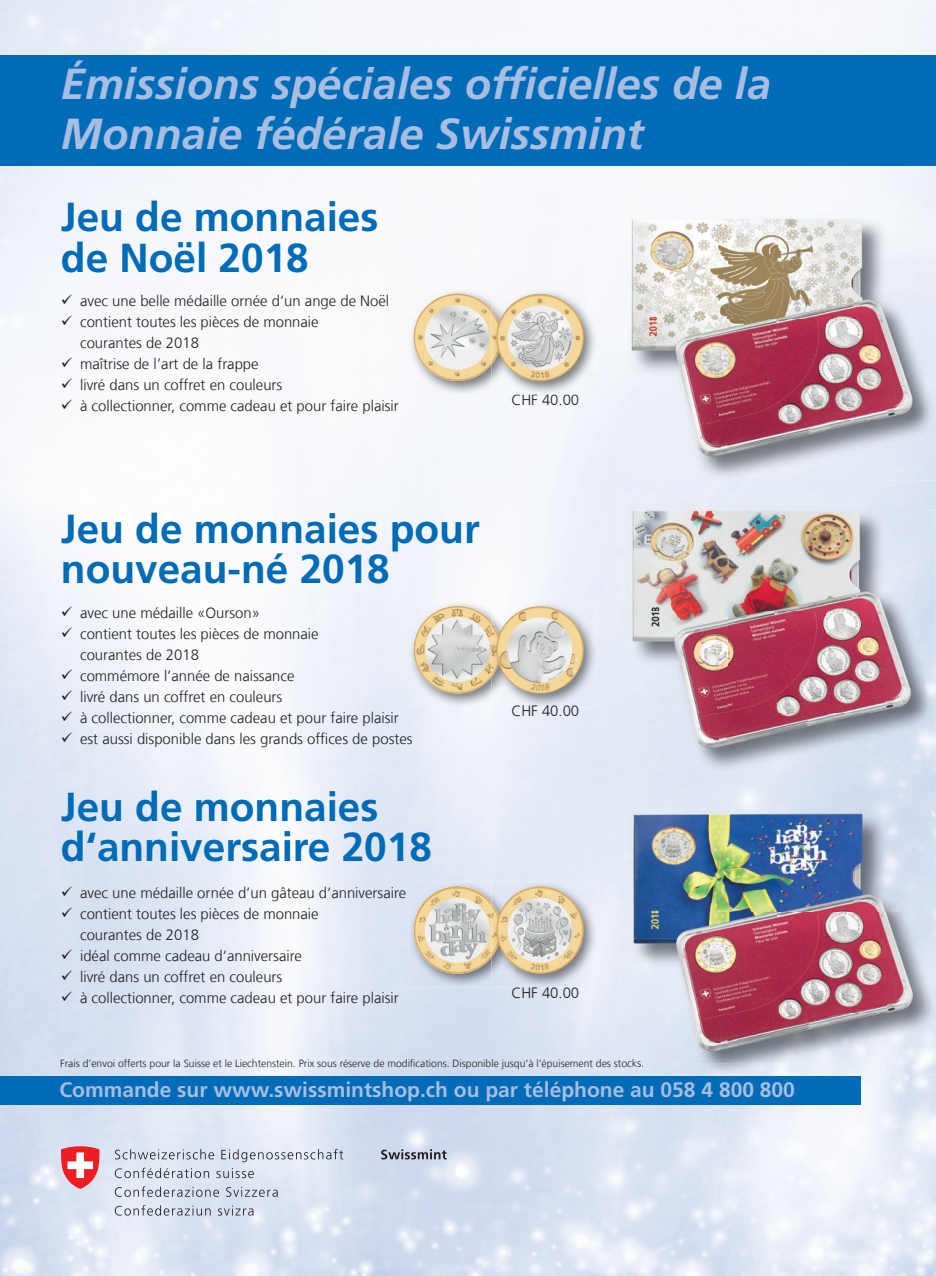
<style>
.page{position:relative;width:936px;height:1276px;background:#fff}
.page>*{position:absolute;margin:0;border:0;box-sizing:border-box;transform-origin:0 0}
.t1{font:italic 700 43.5px/49.5px "Frutiger LT Com";color:#a7bde1}
.t2{font:700 40.5px/40.5px "Frutiger LT Com";color:#006bb6}
.t3{font:700 21px "Frutiger LT Com";color:#a7bde1}
.t4{font:300 15px/21px "Frutiger LT Com";color:#231f20}
.t5{font:300 10.5px "Frutiger LT Com";color:#231f20}
</style>
<div class="page">
<img style="left:576px;top:323px;width:53px;height:953px">
<img style="left:0;top:978px;width:576px;height:298px">
<img style="left:629px;top:1069px;width:271px;height:207px">
<img style="left:61px;top:1058px;width:564px;height:11px">
<img style="left:512px;top:395px;width:66px;height:10px">
<div style="left:0;top:1076px;width:860px;height:28px;background:#006bb6"></div>
<div style="left:0;top:55px;width:935px;height:111px;background:#006bb6"></div>
<img style="left:409px;top:881px;width:82px;height:106px">
<img style="left:413px;top:886px;width:78px;height:87px">
<img style="left:515px;top:881px;width:82px;height:106px">
<img style="left:491px;top:881px;width:24px;height:106px">
<img style="left:491px;top:902px;width:10px;height:55px">
<img style="left:496px;top:886px;width:88px;height:88px;border-radius:44px">
<img style="left:886px;top:812px;width:49px;height:262px">
<img style="left:633px;top:1064px;width:253px;height:10px">
<img style="left:625px;top:811px;width:203px;height:49px">
<div style="left:625px;top:860px;width:8px;height:198px;background:#e5ebf5"></div>
<img style="left:633px;top:812px;width:297px;height:252px">
<svg style="left:625px;top:1058px;width:19px;height:11px"></svg>
<img style="left:409px;top:601px;width:188px;height:106px">
<img style="left:413px;top:606px;width:43px;height:46px">
<img style="left:491px;top:601px;width:24px;height:106px">
<img style="left:491px;top:622px;width:5px;height:55px">
<img style="left:496px;top:606px;width:43px;height:87px">
<img style="left:884px;top:509px;width:50px;height:263px">
<div style="left:616px;top:495px;width:205px;height:54px;background:#e7ecf6"></div>
<div style="left:616px;top:549px;width:15px;height:215px;background:#e6ebf6"></div>
<img style="left:631px;top:509px;width:293px;height:255px">
<svg style="left:381px;top:1149px;width:65px;height:10px"></svg>
<svg style="left:115px;top:1149px;width:99px;height:10px"></svg>
<svg style="left:221px;top:1149px;width:122px;height:13px;background:#c4c9d3"></svg>
<svg style="left:115px;top:1167px;width:94px;height:11px"></svg>
<svg style="left:216px;top:1168px;width:38px;height:10px"></svg>
<svg style="left:115px;top:1186px;width:104px;height:11px"></svg>
<svg style="left:226px;top:1186px;width:52px;height:11px"></svg>
<svg style="left:115px;top:1205px;width:96px;height:10px"></svg>
<svg style="left:218px;top:1205px;width:35px;height:10px"></svg>
<svg style="left:60px;top:1146px;width:40px;height:43px"></svg>
<img style="left:409px;top:289px;width:188px;height:106px">
<img style="left:413px;top:293px;width:44px;height:43px">
<img style="left:491px;top:289px;width:24px;height:106px">
<img style="left:491px;top:310px;width:10px;height:55px">
<img style="left:496px;top:294px;width:88px;height:87px;border-radius:44px">
<img style="left:885px;top:218px;width:50px;height:262px">
<div style="left:630px;top:471px;width:255px;height:9px;background:#e6ebf6"></div>
<div style="left:821px;top:202px;width:102px;height:16px;background:#f5f7fb"></div>
<div style="left:615px;top:272px;width:15px;height:199px;background:#f0f4f9"></div>
<img style="left:630px;top:218px;width:293px;height:253px">
<h1 class="t1" style="left:61px;top:60px;width:711px">Émissions spéciales officielles de la<br>Monnaie fédérale Swissmint</h1>
<h2 class="t2" style="left:61px;top:197px;width:319px">Jeu de monnaies de Noël 2018</h2>
<p class="t4" style="left:61px;top:290px;width:329px">✓ avec une belle médaille ornée d‘un ange de Noël</p>
<p class="t4" style="left:80px;top:311px;width:240px;text-indent:-19px">✓ contient toutes les pièces de monnaie courantes de 2018</p>
<p class="t4" style="left:61px;top:353px;width:199px">✓ maîtrise de l’art de la frappe</p>
<p class="t4" style="left:61px;top:374px;width:223px">✓ livré dans un coffret en couleurs</p>
<p class="t4" style="left:61px;top:395px;width:339px">✓ à collectionner, comme cadeau et pour faire plaisir</p>
<p class="t4" style="left:511px;top:389px;width:69px">CHF 40.00</p>
<h2 class="t2" style="left:61px;top:509px;width:420px">Jeu de monnaies pour nouveau-né 2018</h2>
<p class="t4" style="left:61px;top:602px;width:200px">✓ avec une médaille «Ourson»</p>
<p class="t4" style="left:80px;top:623px;width:240px;text-indent:-19px">✓ contient toutes les pièces de monnaie courantes de 2018</p>
<p class="t4" style="left:61px;top:665px;width:235px">✓ commémore l‘année de naissance</p>
<p class="t4" style="left:61px;top:686px;width:223px">✓ livré dans un coffret en couleurs</p>
<p class="t4" style="left:61px;top:707px;width:339px">✓ à collectionner, comme cadeau et pour faire plaisir</p>
<p class="t4" style="left:61px;top:728px;width:353px">✓ est aussi disponible dans les grands offices de postes</p>
<p class="t4" style="left:511px;top:700px;width:69px">CHF 40.00</p>
<h2 class="t2" style="left:61px;top:787px;width:372px">Jeu de monnaies d‘anniversaire 2018</h2>
<p class="t4" style="left:61px;top:882px;width:347px">✓ avec une médaille ornée d‘un gâteau d‘anniversaire</p>
<p class="t4" style="left:80px;top:903px;width:240px;text-indent:-19px">✓ contient toutes les pièces de monnaie courantes de 2018</p>
<p class="t4" style="left:61px;top:945px;width:242px">✓ idéal comme cadeau d‘anniversaire</p>
<p class="t4" style="left:61px;top:966px;width:223px">✓ livré dans un coffret en couleurs</p>
<p class="t4" style="left:61px;top:987px;width:339px">✓ à collectionner, comme cadeau et pour faire plaisir</p>
<p class="t4" style="left:511px;top:982px;width:69px">CHF 40.00</p>
<p class="t5" style="left:60px;top:1057px;width:585px">Frais d‘envoi offerts pour la Suisse et le Liechtenstein. Prix sous réserve de modifications. Disponible jusqu‘à l‘épuisement des stocks.</p>
<h3 class="t3" style="left:59px;top:1077px;width:737px">Commande sur www.swissmintshop.ch ou par téléphone au 058 4 800 800</h3>
</div>
